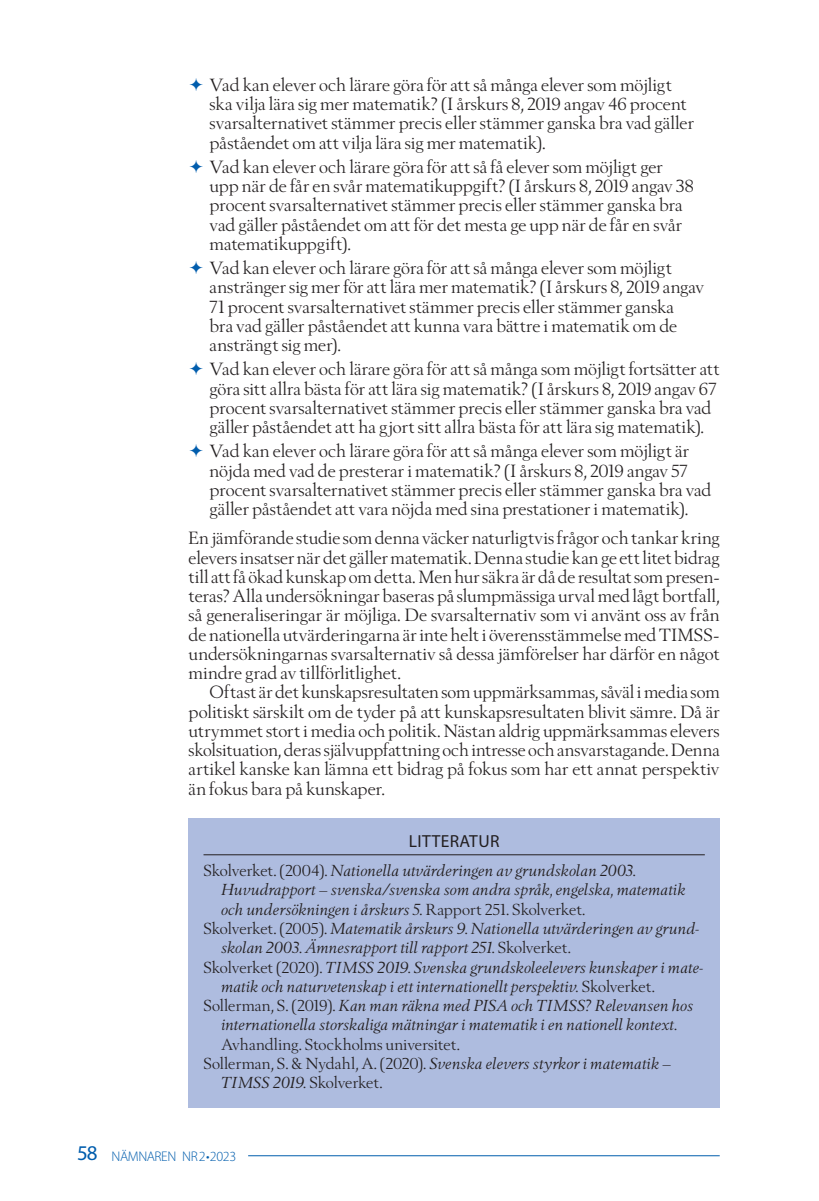
<style>
.page{position:relative;width:819px;height:1201px;background:#fff}
.page>*{position:absolute;margin:0;border:0;box-sizing:border-box;transform-origin:0 0}
.t1{font:17.5px/19.2px "Berling Nova Display Pro";letter-spacing:.005em;color:#231f20}
.t2{font:17.5px "Myriad Pro";letter-spacing:.02em;color:#231f20}
.t3{font:italic 15.75px "Berling Nova Display Pro";letter-spacing:.005em;color:#231f20}
.t4{font:15.75px "Berling Nova Display Pro";color:#231f20}
.t5{font:300 14px "Myriad Pro";letter-spacing:-.03em;color:#015dad}
.s1{font-style:normal}
.s2{font-style:italic}
.s3{font-weight:400;font-size:21px}
</style>
<div class="page">
<hr style="left:248px;top:1155px;width:471px;height:1px;background:#015dad">
<div style="left:189px;top:818px;width:530px;height:289px;background:#aebcdf"></div>
<hr style="left:203px;top:854px;width:501px;height:1px;background:#231f20">
<p class="t1" style="left:210px;top:75px;width:486px">Vad kan elever och lärare göra för att så många elever som möjligt ska vilja lära sig mer matematik? (I årskurs 8, 2019 angav 46 procent svarsalternativet stämmer precis eller stämmer ganska bra vad gäller påståendet om att vilja lära sig mer matematik).</p>
<p class="t1" style="left:210px;top:157px;width:485px">Vad kan elever och lärare göra för att så få elever som möjligt ger upp när de får en svår matematikuppgift? (I årskurs 8, 2019 angav 38 procent svarsalternativet stämmer precis eller stämmer ganska bra vad gäller påståendet om att för det mesta ge upp när de får en svår matematikuppgift).</p>
<p class="t1" style="left:210px;top:258px;width:496px">Vad kan elever och lärare göra för att så många elever som möjligt anstränger sig mer för att lära mer matematik? (I årskurs 8, 2019 angav 71 procent svarsalternativet stämmer precis eller stämmer ganska<br>bra vad gäller påståendet att kunna vara bättre i matematik om de ansträngt sig mer).</p>
<p class="t1" style="left:210px;top:359px;width:511px">Vad kan elever och lärare göra för att så många som möjligt fortsätter att göra sitt allra bästa för att lära sig matematik? (I årskurs 8, 2019 angav 67 procent svarsalternativet stämmer precis eller stämmer ganska bra vad gäller påståendet att ha gjort sitt allra bästa för att lära sig matematik).</p>
<p class="t1" style="left:210px;top:441px;width:503px">Vad kan elever och lärare göra för att så många elever som möjligt är nöjda med vad de presterar i matematik? (I årskurs 8, 2019 angav 57 procent svarsalternativet stämmer precis eller stämmer ganska bra vad gäller påståendet att vara nöjda med sina prestationer i matematik).</p>
<p class="t1" style="left:189px;top:528px;width:532px;text-align:justify">En jämförande studie som denna väcker naturligtvis frågor och tankar kring elevers insatser när det gäller matematik. Denna studie kan ge ett litet bidrag till att få ökad kunskap om detta. Men hur säkra är då de resultat som presen&shy;teras? Alla undersökningar baseras på slumpmässiga urval med lågt bortfall, så generaliseringar är möjliga. De svarsalternativ som vi använt oss av från de nationella utvärderingarna är inte helt i överensstämmelse med TIMSS&shy;undersökningarnas svarsalternativ så dessa jämförelser har därför en något mindre grad av tillförlitlighet.</p>
<p class="t1" style="left:189px;top:682px;width:532px;text-align:justify;text-indent:21px">Oftast är det kunskapsresultaten som uppmärksammas, såväl i media som politiskt särskilt om de tyder på att kunskapsresultaten blivit sämre. Då är utrymmet stort i media och politik. Nästan aldrig uppmärksammas elevers skolsituation, deras självuppfattning och intresse och ansvarstagande. Denna artikel kanske kan lämna ett bidrag på fokus som har ett annat perspektiv än fokus bara på kunskaper.</p>
<p class="t2" style="left:409px;top:832px;width:92px">LITTERATUR</p>
<p class="t3" style="left:203px;top:861px;width:434px"><span class="s1">Skolverket. (2004).</span> Nationella utvärderingen av grundskolan 2003.</p>
<p class="t3" style="left:221px;top:881px;width:466px">Huvudrapport – svenska/svenska som andra språk, engelska, matematik</p>
<p class="t3" style="left:221px;top:900px;width:366px">och undersökningen i årskurs 5. <span class="s1">Rapport 251. Skolverket.</span></p>
<p class="t3" style="left:203px;top:919px;width:497px"><span class="s1">Skolverket. (2005).</span> Matematik årskurs 9. Nationella utvärderingen av grund-</p>
<p class="t3" style="left:221px;top:938px;width:351px">skolan 2003. Ämnesrapport till rapport 251. <span class="s1">Skolverket.</span></p>
<p class="t3" style="left:203px;top:957px;width:501px"><span class="s1">Skolverket (2020).</span> TIMSS 2019. Svenska grundskoleelevers kunskaper i mate-</p>
<p class="t3" style="left:221px;top:977px;width:435px">matik och naturvetenskap i ett internationellt perspektiv. <span class="s1">Skolverket.</span></p>
<p class="t3" style="left:203px;top:996px;width:491px"><span class="s1">Sollerman, S. (2019).</span> Kan man räkna med PISA och TIMSS? Relevansen hos</p>
<p class="t3" style="left:221px;top:1015px;width:457px">internationella storskaliga mätningar i matematik i en nationell kontext.</p>
<p class="t4" style="left:221px;top:1034px;width:240px">Avhandling. Stockholms universitet.</p>
<p class="t3" style="left:203px;top:1054px;width:469px"><span class="s1">Sollerman, S. &amp; Nydahl, A. (2020).</span> Svenska elevers styrkor i matematik –</p>
<p class="t4" style="left:221px;top:1073px;width:163px"><span class="s2">TIMSS 2019.</span> Skolverket.</p>
<p class="t5" style="left:77px;top:1148px;width:161px"><span class="s3">58</span> NÄMNAREN NR2•2023</p>
</div>
